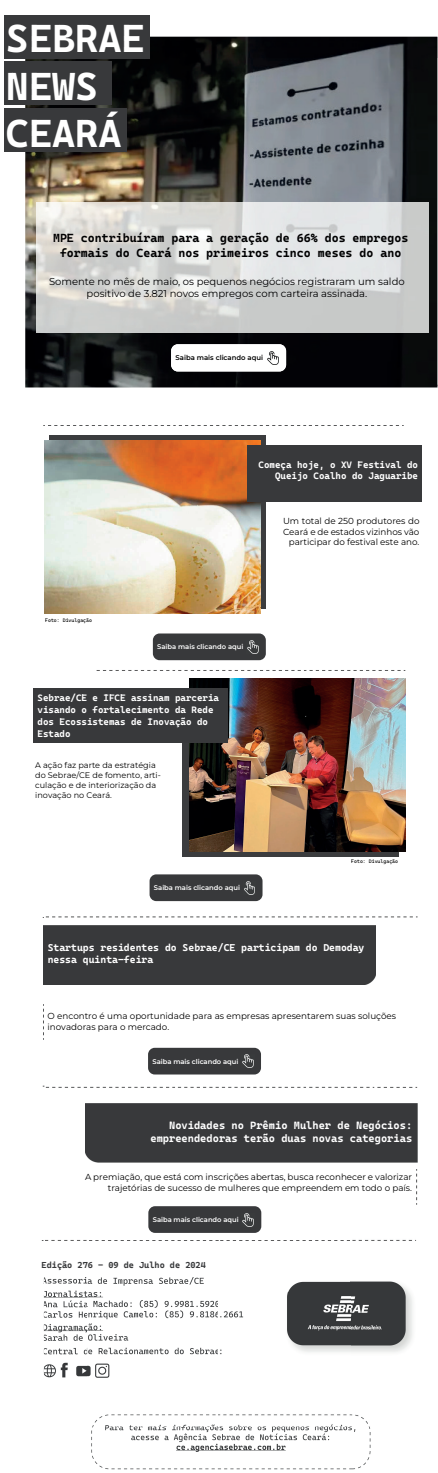
<style>
.page{position:relative;width:438px;height:1473px;background:#fff}
.page>*{position:absolute;margin:0;border:0;box-sizing:border-box;transform-origin:0 0}
.t1{font:39.38px/47.2px "Cascadia Code";color:#fff}
.t2{font:11.88px/14.2px "Cascadia Code";color:#000001;text-align:center}
.t3{font:10.62px/12.8px "Cascadia Code";color:#fff;text-align:right}
.t4{font:10px/12px "Montserrat";color:#000001;text-align:center}
.t5{font:10px/12px "Cascadia Code";color:#fff}
.t6{font:9.38px/11.9px "Cascadia Code";color:#fff;text-align:right}
.t7{font:8.75px/10.5px "Montserrat";color:#000001;text-align:right}
.t8{font:8.75px "Cascadia Code";color:#37383a}
.t9{font:8.12px/9.8px "Montserrat";color:#000001}
.t10{font:600 6.88px "Montserrat";color:#000001}
.t11{font:600 6.75px "Montserrat";color:#fff}
.t12{font:5px "Cascadia Mono";color:#000001}
</style>
<div class="page">
<hr style="left:437px;top:37px;width:1px;height:350px;background:#808181">
<img style="left:149px;top:15px;width:266px;height:22px">
<img style="left:4px;top:61px;width:21px;height:1px">
<img style="left:25px;top:387px;width:19px;height:987px">
<img style="left:44px;top:387px;width:393px;height:546px">
<img style="left:372px;top:933px;width:46px;height:179px">
<img style="left:44px;top:984px;width:131px;height:104px">
<img style="left:175px;top:984px;width:195px;height:104px">
<img style="left:44px;top:1240px;width:44px;height:138px">
<img style="left:415px;top:1112px;width:3px;height:129px">
<img style="left:88px;top:1162px;width:327px;height:308px">
<img style="left:437px;top:58px;width:1px;height:329px">
<svg style="left:89px;top:387px;width:14px;height:1px"></svg>
<img style="left:25px;top:37px;width:412px;height:350px">
<div style="left:50px;top:435px;width:216px;height:173px;background:#3b3c3e"></div>
<img style="left:36px;top:203px;width:392px;height:129px">
<div style="left:43px;top:925px;width:332px;height:59px;background:#38393b"></div>
<div style="left:85px;top:1103px;width:332px;height:59px;background:#38393b"></div>
<div style="left:42px;top:1254px;width:173px;height:18px;background:#fff"></div>
<div style="left:182px;top:696px;width:216px;height:160px;background:#3b3c3e"></div>
<div style="left:4px;top:62px;width:107px;height:43px;background:#38393b"></div>
<div style="left:4px;top:15px;width:145px;height:44px;background:#38393b"></div>
<div style="left:4px;top:108px;width:122px;height:44px;background:#38393b"></div>
<img style="left:189px;top:678px;width:216px;height:173px">
<img style="left:45px;top:440px;width:216px;height:173px">
<div style="left:247px;top:445px;width:175px;height:56px;background:#38393b"></div>
<div style="left:34px;top:688px;width:194px;height:54px;background:#38393b"></div>
<div style="left:153px;top:633px;width:113px;height:27px;background:#38393b;border-radius:7px"></div>
<svg style="left:247px;top:640px;width:12px;height:13px"></svg>
<div style="left:171px;top:344px;width:115px;height:27px;background:#fff;border-radius:7px"></div>
<img style="left:267px;top:351px;width:12px;height:14px">
<div style="left:149px;top:874px;width:113px;height:27px;background:#38393b;border-radius:7px"></div>
<svg style="left:244px;top:881px;width:11px;height:13px"></svg>
<div style="left:148px;top:1047px;width:113px;height:27px;background:#38393b;border-radius:7px"></div>
<svg style="left:242px;top:1054px;width:12px;height:13px"></svg>
<div style="left:148px;top:1205px;width:113px;height:27px;background:#38393b;border-radius:7px"></div>
<svg style="left:242px;top:1213px;width:12px;height:12px"></svg>
<h1 class="t1" style="left:6px;top:16px;width:140px">SEBRAE<br>NEWS<br>CEARÁ</h1>
<h2 class="t2" style="left:53px;top:231px;width:356px">MPE contribuíram para a geração de 66% dos empregos formais do Ceará nos primeiros cinco meses do ano</h2>
<p class="t4" style="left:49px;top:275px;width:357px">Somente no mês de maio, os pequenos negócios registraram um saldo positivo de 3.821 novos empregos com carteira assinada.</p>
<p class="t10" style="left:175px;top:353px;width:89px">Saiba mais clicando aqui</p>
<p class="t6" style="left:258px;top:459px;width:161px;line-height:11.2px">Começa hoje, o XV Festival do<br>Queijo Coalho do Jaguaribe</p>
<p class="t12" style="left:45px;top:616px;width:48px">Foto: Divulgação</p>
<p class="t11" style="left:157px;top:642px;width:87px">Saiba mais clicando aqui</p>
<p class="t6" style="left:38px;top:692px;width:183px;text-align:left">Sebrae/CE e IFCE assinam parceria visando o fortalecimento da Rede dos Ecossistemas de Inovação do<br>Estado</p>
<p class="t9" style="left:35px;top:760px;width:127px">A ação faz parte da estratégia do Sebrae/CE de fomento, arti&shy;culação e de interiorização da inovação no Ceará.</p>
<p class="t11" style="left:154px;top:883px;width:87px">Saiba mais clicando aqui</p>
<p class="t7" style="left:283px;top:515px;width:138px">Um total de 250 produtores do<br>Ceará e de estados vizinhos vão participar do festival este ano.</p>
<p class="t12" style="left:351px;top:856px;width:48px">Foto: Divulgação</p>
<p class="t5" style="left:48px;top:941px;width:318px">Startups residentes do Sebrae/CE participam do Demoday nessa quinta-feira</p>
<p class="t7" style="left:47px;top:1010px;width:350px;text-align:left">O encontro é uma oportunidade para as empresas apresentarem suas soluções inovadoras para o mercado.</p>
<p class="t11" style="left:152px;top:1056px;width:87px">Saiba mais clicando aqui</p>
<p class="t3" style="left:150px;top:1119px;width:263px">Novidades no Prêmio Mulher de Negócios: empreendedoras terão duas novas categorias</p>
<p class="t7" style="left:85px;top:1171px;width:328px">A premiação, que está com inscrições abertas, busca reconhecer e valorizar trajetórias de sucesso de mulheres que empreendem em todo o país.</p>
<p class="t11" style="left:153px;top:1214px;width:87px">Saiba mais clicando aqui</p>
<p class="t8" style="left:42px;top:1257px;width:166px">Edição 276 - 09 de Julho de 2024</p>
</div>
